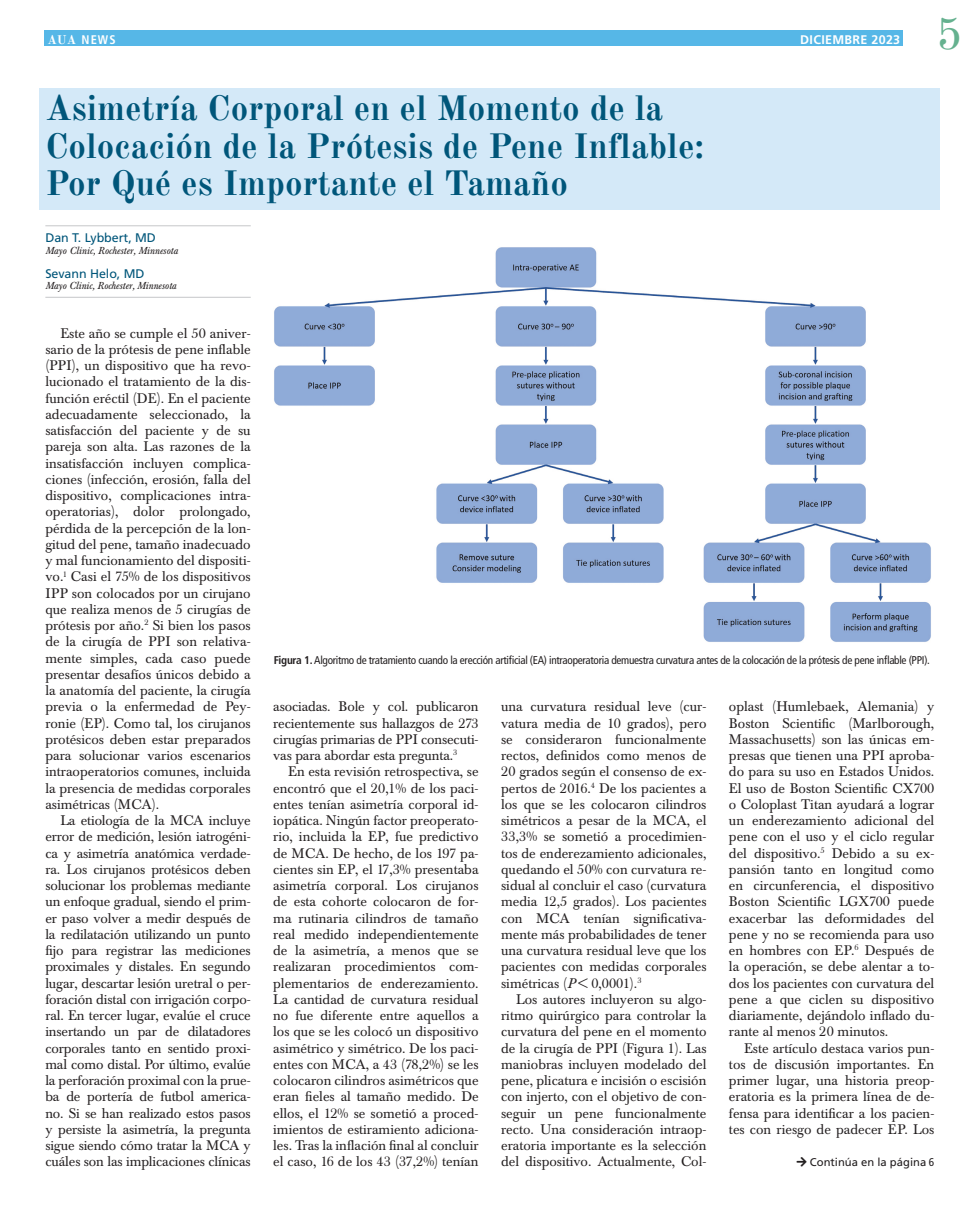
<style>
.page{position:relative;width:979px;height:1215px;background:#fff}
.page>*{position:absolute;margin:0;border:0;box-sizing:border-box;transform-origin:0 0}
.t1{font:45px "Old Standard TT";color:#65b18f}
.t2{font:700 35px/37.5px "Old Standard TT";color:#00567a}
.t3{font:13.75px/16.2px "Baskerville BE";color:#231f20;text-align:justify}
.t4{font:12.5px "Frutiger LT Pro";letter-spacing:-.005em;color:#00567a}
.t5{font:700 12.5px "Frutiger LT Pro";letter-spacing:.025em;color:#fff}
.t6{font:700 condensed 12.5px "Frutiger LT Pro";color:#fff}
.t7{font:condensed 11.25px "Frutiger LT Pro";letter-spacing:-.025em;color:#231f20}
.t8{font:11.25px "Frutiger LT Pro";color:#231f20}
.t9{font:italic 10px "Baskerville BE";letter-spacing:-.005em;color:#231f20}
.s1{font-family:"Old Standard TT";font-stretch:normal}
.s2{font-family:"Frutiger LT Std";font-weight:700}
.s3{font-stretch:condensed}
.s4{font-style:italic}
</style>
<div class="page">
<div style="left:45px;top:31px;width:858px;height:15px;background:#56b7e7"></div>
<div style="left:40px;top:88px;width:900px;height:121px;background:#d4e9f8"></div>
<hr style="left:45px;top:225px;width:206px;height:1px;background:#d1d2d4">
<hr style="left:45px;top:297px;width:206px;height:1px;background:#d1d2d4">
<img style="left:274px;top:247px;width:657px;height:395px">
<p class="t6" style="left:48px;top:32px;width:70px"><span class="s1">AUA</span> NEWS</p>
<p class="t5" style="left:800px;top:32px;width:101px">DICIEMBRE 2023</p>
<h1 class="t1" style="left:936px;top:0;width:28px">5</h1>
<h2 class="t2" style="left:45px;top:87px;width:660px">Asimetría Corporal en el Momento de la<br>Colocación de la Prótesis de Pene Inflable:<br>Por Qué es Importante el Tamaño</h2>
<p class="t4" style="left:45px;top:230px;width:112px">Dan T. Lybbert, MD</p>
<p class="t9" style="left:45px;top:245px;width:134px">Mayo Clinic, Rochester, Minnesota</p>
<p class="t4" style="left:45px;top:266px;width:101px">Sevann Helo, MD</p>
<p class="t9" style="left:45px;top:280px;width:132px">Mayo Clinic, Rochester, Minnesota</p>
<p class="t3" style="left:45px;top:325px;width:207px;text-indent:15px">Este año se cumple el 50 aniver&shy;sario de la prótesis de pene inflable (PPI), un dispositivo que ha revo&shy;lucionado el tratamiento de la dis&shy;función eréctil (DE). En el paciente adecuadamente seleccionado, la satisfacción del paciente y de su pareja son alta. Las razones de la insatisfacción incluyen complica&shy;ciones (infección, erosión, falla del dispositivo, complicaciones intra&shy;operatorias), dolor prolongado, pérdida de la percepción de la lon&shy;gitud del pene, tamaño inadecuado y mal funcionamiento del dispositi&shy;vo.<sup>1</sup> Casi el 75% de los dispositivos IPP son colocados por un cirujano que realiza menos de 5 cirugías de prótesis por año.<sup>2</sup> Si bien los pasos de la cirugía de PPI son relativa&shy;mente simples, cada caso puede presentar desafíos únicos debido a la anatomía del paciente, la cirugía previa o la enfermedad de Pey&shy;ronie (EP). Como tal, los cirujanos protésicos deben estar preparados para solucionar varios escenarios intraoperatorios comunes, incluida la presencia de medidas corporales asimétricas (MCA).</p>
<p class="t3" style="left:45px;top:813px;width:207px;text-indent:15px">La etiología de la MCA incluye error de medición, lesión iatrogéni&shy;ca y asimetría anatómica verdade&shy;ra. Los cirujanos protésicos deben solucionar los problemas mediante un enfoque gradual, siendo el prim&shy;er paso volver a medir después de la redilatación utilizando un punto fijo para registrar las mediciones proximales y distales. En segundo lugar, descartar lesión uretral o per&shy;foración distal con irrigación corpo&shy;ral. En tercer lugar, evalúe el cruce insertando un par de dilatadores corporales tanto en sentido proxi&shy;mal como distal. Por último, evalúe la perforación proximal con la prue&shy;ba de portería de futbol america&shy;no. Si se han realizado estos pasos y persiste la asimetría, la pregunta sigue siendo cómo tratar la MCA y cuáles son las implicaciones clínicas</p>
<p class="t7" style="left:274px;top:654px;width:658px"><span class="s2">Figura 1.</span> Algoritmo de tratamiento cuando la erección artificial (EA) intraoperatoria demuestra curvatura antes de la colocación de la prótesis de pene inflable (PPI).</p>
<p class="t3" style="left:729px;top:699px;width:207px">oplast (Humlebaek, Alemania) y Boston Scientific (Marlborough, Massachusetts) son las únicas em&shy;presas que tienen una PPI aproba&shy;do para su uso en Estados Unidos.<br>El uso de Boston Scientific CX700 o Coloplast Titan ayudará a lograr un enderezamiento adicional del pene con el uso y el ciclo regular del dispositivo.<sup>5</sup> Debido a su ex&shy;pansión tanto en longitud como en circunferencia, el dispositivo Boston Scientific LGX700 puede exacerbar las deformidades del pene y no se recomienda para uso en hombres con EP.<sup>6</sup> Después de la operación, se debe alentar a to&shy;dos los pacientes con curvatura del pene a que ciclen su dispositivo diariamente, dejándolo inflado du&shy;rante al menos 20 minutos.</p>
<p class="t3" style="left:729px;top:1040px;width:207px;text-indent:15px">Este artículo destaca varios pun&shy;tos de discusión importantes. En primer lugar, una historia preop&shy;eratoria es la primera línea de de&shy;fensa para identificar a los pacien&shy;tes con riesgo de padecer EP. Los</p>
<p class="t8" style="left:797px;top:1156px;width:139px">□▼ Continúa en la página <span class="s3">6</span></p>
<p class="t3" style="left:501px;top:699px;width:207px">una curvatura residual leve (cur&shy;vatura media de 10 grados), pero se consideraron funcionalmente rectos, definidos como menos de 20 grados según el consenso de ex&shy;pertos de 2016.<sup>4</sup> De los pacientes a los que se les colocaron cilindros simétricos a pesar de la MCA, el 33,3% se sometió a procedimien&shy;tos de enderezamiento adicionales, quedando el 50% con curvatura re&shy;sidual al concluir el caso (curvatura media 12,5 grados). Los pacientes con MCA tenían significativa&shy;mente más probabilidades de tener una curvatura residual leve que los pacientes con medidas corporales simétricas (<span class="s4">P</span> &lt; 0,0001).<sup>3</sup></p>
<p class="t3" style="left:501px;top:991px;width:207px;text-indent:15px">Los autores incluyeron su algo&shy;ritmo quirúrgico para controlar la curvatura del pene en el momento de la cirugía de PPI (Figura 1). Las maniobras incluyen modelado del pene, plicatura e incisión o escisión con injerto, con el objetivo de con&shy;seguir un pene funcionalmente recto. Una consideración intraop&shy;eratoria importante es la selección del dispositivo. Actualmente, Col-</p>
<p class="t3" style="left:273px;top:699px;width:207px">asociadas. Bole y col. publicaron recientemente sus hallazgos de 273 cirugías primarias de PPI consecuti&shy;vas para abordar esta pregunta.<sup>3</sup></p>
<p class="t3" style="left:273px;top:764px;width:207px;text-indent:15px">En esta revisión retrospectiva, se encontró que el 20,1% de los paci&shy;entes tenían asimetría corporal id&shy;iopática. Ningún factor preoperato&shy;rio, incluida la EP, fue predictivo de MCA. De hecho, de los 197 pa&shy;cientes sin EP, el 17,3% presentaba asimetría corporal. Los cirujanos de esta cohorte colocaron de for&shy;ma rutinaria cilindros de tamaño real medido independientemente de la asimetría, a menos que se realizaran procedimientos com&shy;plementarios de enderezamiento.<br>La cantidad de curvatura residual no fue diferente entre aquellos a los que se les colocó un dispositivo asimétrico y simétrico. De los paci&shy;entes con MCA, a 43 (78,2%) se les colocaron cilindros asimétricos que eran fieles al tamaño medido. De ellos, el 12% se sometió a proced&shy;imientos de estiramiento adiciona&shy;les. Tras la inflación final al concluir el caso, 16 de los 43 (37,2%) tenían</p>
</div>
